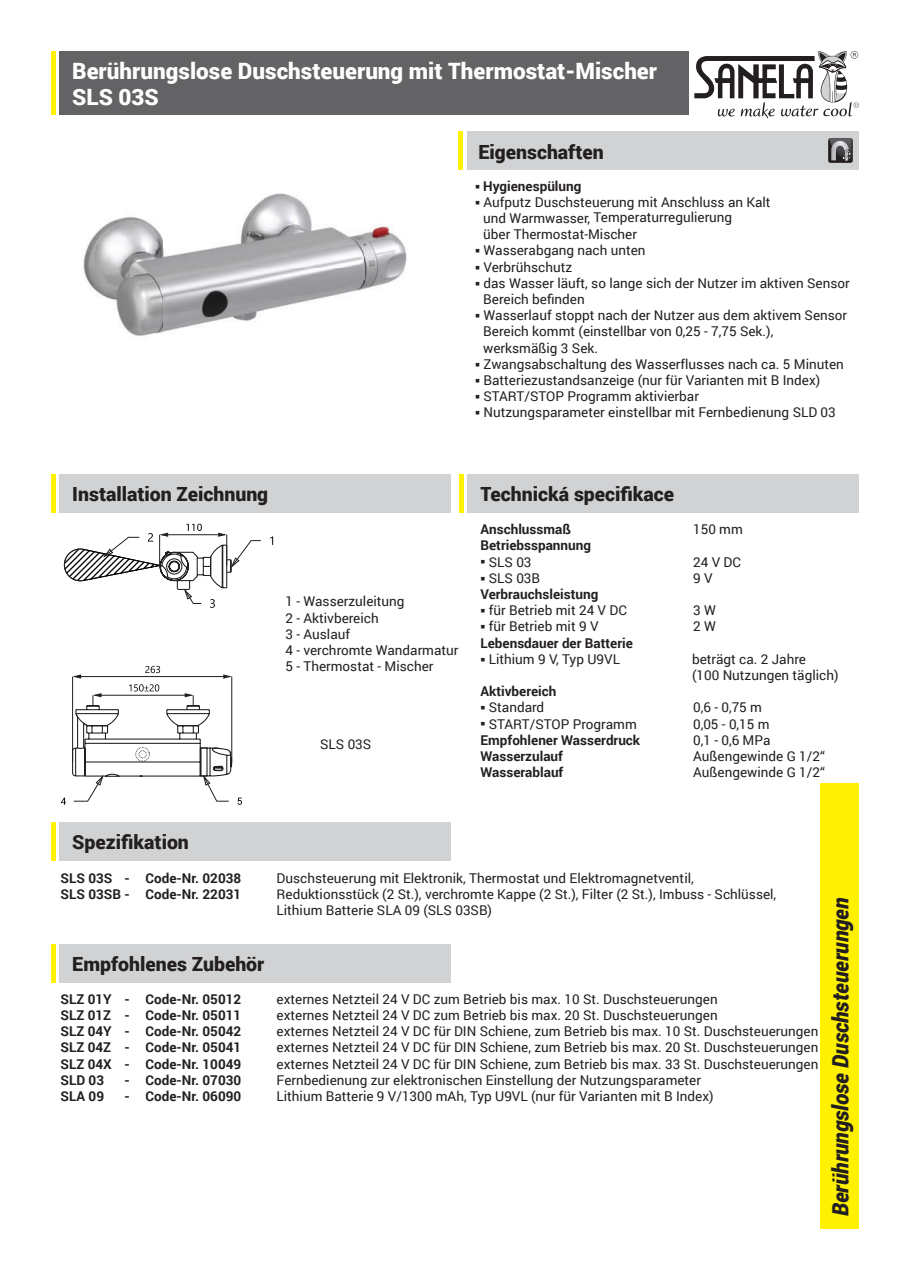
<style>
.page{position:relative;width:910px;height:1280px;background:#fff}
.page>*{position:absolute;margin:0;border:0;box-sizing:border-box;transform-origin:0 0}
.t1{font:900 22.5px/26.2px "Roboto";color:#fff}
.t2{font:italic 900 22.5px "Roboto";letter-spacing:-.005em;color:#231f20;scale:.95 1}
.t3{font:900 19.5px "Roboto";color:#231f20}
.t4{font:13.5px/16.2px "Roboto";color:#231f20}
.t5{font:700 13.5px "Roboto";color:#231f20}
</style>
<div class="page">
<img style="left:83px;top:193px;width:324px;height:143px">
<div style="left:60px;top:51px;width:629px;height:64px;background:#636366"></div>
<div style="left:468px;top:132px;width:391px;height:38px;background:#d1d2d4"></div>
<div style="left:60px;top:474px;width:391px;height:38px;background:#d1d2d4"></div>
<div style="left:821px;top:783px;width:38px;height:446px;background:#fff101"></div>
<svg style="left:694px;top:51px;width:165px;height:68px"></svg>
<hr style="left:51px;top:51px;width:4px;height:64px;background:#fff101">
<hr style="left:51px;top:474px;width:4px;height:38px;background:#fff101">
<div style="left:468px;top:474px;width:391px;height:38px;background:#d1d2d4"></div>
<hr style="left:459px;top:474px;width:4px;height:38px;background:#fff101">
<hr style="left:458px;top:132px;width:4px;height:38px;background:#fff101">
<div style="left:60px;top:823px;width:391px;height:38px;background:#d1d2d4"></div>
<hr style="left:51px;top:823px;width:4px;height:38px;background:#fff101">
<div style="left:60px;top:944px;width:391px;height:38px;background:#d1d2d4"></div>
<hr style="left:51px;top:944px;width:4px;height:38px;background:#fff101">
<svg style="left:828px;top:138px;width:25px;height:25px"></svg>
<svg style="left:829px;top:138px;width:23px;height:25px"></svg>
<svg style="left:270px;top:536px;width:3px;height:9px"></svg>
<svg style="left:64px;top:524px;width:197px;height:84px"></svg>
<svg style="left:61px;top:666px;width:171px;height:139px"></svg>
<svg style="left:238px;top:798px;width:4px;height:7px"></svg>
<h1 class="t1" style="left:72px;top:59px;width:586px">Berührungslose Duschsteuerung mit Thermostat-Mischer<br>SLS 03S</h1>
<h2 class="t3" style="left:478px;top:144px;width:127px">Eigenschaften</h2>
<p class="t5" style="left:475px;top:180px;width:108px">○ Hygienespülung</p>
<p class="t4" style="left:483px;top:195px;width:289px;line-height:15.1px;text-indent:-8px">○ Aufputz Duschsteuerung mit Anschluss an Kalt und Warmwasser, Temperaturregulierung</p>
<p class="t4" style="left:483px;top:227px;width:155px">über Thermostat-Mischer</p>
<p class="t4" style="left:475px;top:243px;width:172px">○ Wasserabgang nach unten</p>
<p class="t4" style="left:475px;top:260px;width:99px">○ Verbrühschutz</p>
<p class="t4" style="left:483px;top:276px;width:368px;text-indent:-8px">○ das Wasser läuft, so lange sich der Nutzer im aktiven Sensor<br>Bereich befinden</p>
<p class="t4" style="left:483px;top:308px;width:365px;text-indent:-8px">○ Wasserlauf stoppt nach der Nutzer aus dem aktivem Sensor<br>Bereich kommt (einstellbar von 0,25 - 7,75 Sek.), werksmäßig 3 Sek.</p>
<p class="t4" style="left:475px;top:355px;width:370px">○ Zwangsabschaltung des Wasserflusses nach ca. 5 Minuten</p>
<p class="t4" style="left:475px;top:373px;width:347px">○ Batteriezustandsanzeige (nur für Varianten mit B Index)</p>
<p class="t4" style="left:475px;top:389px;width:225px">○ START/STOP Programm aktivierbar</p>
<p class="t4" style="left:475px;top:405px;width:362px">○ Nutzungsparameter einstellbar mit Fernbedienung SLD 03</p>
<h2 class="t3" style="left:72px;top:486px;width:197px">Installation Zeichnung</h2>
<p class="t4" style="left:285px;top:594px;width:175px">1 - Wasserzuleitung<br>2 - Aktivbereich<br>3 - Auslauf<br>4 - verchromte Wandarmatur<br>5 - Thermostat - Mischer</p>
<p class="t4" style="left:320px;top:737px;width:53px">SLS 03S</p>
<h2 class="t3" style="left:480px;top:480px;width:195px">Technická specifikace</h2>
<p class="t5" style="left:480px;top:524px;width:92px">Anschlussmaß</p>
<p class="t4" style="left:693px;top:522px;width:51px">150 mm</p>
<p class="t5" style="left:480px;top:540px;width:112px">Betriebsspannung</p>
<p class="t4" style="left:480px;top:554px;width:53px">○ SLS 03</p>
<p class="t4" style="left:693px;top:554px;width:49px">24 V DC</p>
<p class="t4" style="left:480px;top:571px;width:61px">○ SLS 03B</p>
<p class="t4" style="left:693px;top:571px;width:21px">9 V</p>
<p class="t5" style="left:480px;top:588px;width:119px">Verbrauchsleistung</p>
<p class="t4" style="left:480px;top:603px;width:148px">○ für Betrieb mit 24 V DC</p>
<p class="t4" style="left:693px;top:603px;width:24px">3 W</p>
<p class="t4" style="left:480px;top:619px;width:120px">○ für Betrieb mit 9 V</p>
<p class="t4" style="left:693px;top:619px;width:24px">2 W</p>
<p class="t5" style="left:480px;top:637px;width:154px">Lebensdauer der Batterie</p>
<p class="t4" style="left:480px;top:652px;width:141px">○ Lithium 9 V, Typ U9VL</p>
<p class="t4" style="left:692px;top:652px;width:148px">beträgt ca. 2 Jahre<br>(100 Nutzungen täglich)</p>
<p class="t5" style="left:480px;top:686px;width:77px">Aktivbereich</p>
<p class="t4" style="left:480px;top:700px;width:65px">○ Standard</p>
<p class="t4" style="left:693px;top:700px;width:70px">0,6 - 0,75 m</p>
<p class="t4" style="left:480px;top:716px;width:158px">○ START/STOP Programm</p>
<p class="t4" style="left:693px;top:716px;width:78px">0,05 - 0,15 m</p>
<p class="t5" style="left:480px;top:734px;width:161px">Empfohlener Wasserdruck</p>
<p class="t4" style="left:693px;top:733px;width:79px">0,1 - 0,6 MPa</p>
<p class="t5" style="left:480px;top:750px;width:84px">Wasserzulauf</p>
<p class="t4" style="left:693px;top:749px;width:133px">Außengewinde G 1/2“</p>
<p class="t5" style="left:480px;top:767px;width:84px">Wasserablauf</p>
<p class="t4" style="left:693px;top:765px;width:133px">Außengewinde G 1/2“</p>
<h2 class="t3" style="left:72px;top:829px;width:118px">Spezifikation</h2>
<p class="t5" style="left:61px;top:872px;width:182px">SLS 03S - Code-Nr. 02038</p>
<p class="t4" style="left:277px;top:870px;width:419px">Duschsteuerung mit Elektronik, Thermostat und Elektromagnetventil,</p>
<p class="t5" style="left:61px;top:888px;width:182px">SLS 03SB - Code-Nr. 22031</p>
<p class="t4" style="left:277px;top:887px;width:501px">Reduktionsstück (2 St.), verchromte Kappe (2 St.), Filter (2 St.), Imbuss - Schlüssel,<br>Lithium Batterie SLA 09 (SLS 03SB)</p>
<h2 class="t3" style="left:72px;top:955px;width:194px">Empfohlenes Zubehör</h2>
<p class="t5" style="left:61px;top:993px;width:182px">SLZ 01Y - Code-Nr. 05012</p>
<p class="t4" style="left:277px;top:992px;width:443px">externes Netzteil 24 V DC zum Betrieb bis max. 10 St. Duschsteuerungen</p>
<p class="t5" style="left:61px;top:1009px;width:182px">SLZ 01Z - Code-Nr. 05011</p>
<p class="t4" style="left:277px;top:1008px;width:443px">externes Netzteil 24 V DC zum Betrieb bis max. 20 St. Duschsteuerungen</p>
<p class="t5" style="left:61px;top:1026px;width:182px">SLZ 04Y - Code-Nr. 05042</p>
<p class="t4" style="left:277px;top:1024px;width:543px">externes Netzteil 24 V DC für DIN Schiene, zum Betrieb bis max. 10 St. Duschsteuerungen</p>
<p class="t5" style="left:61px;top:1042px;width:182px">SLZ 04Z - Code-Nr. 05041</p>
<p class="t4" style="left:277px;top:1040px;width:543px">externes Netzteil 24 V DC für DIN Schiene, zum Betrieb bis max. 20 St. Duschsteuerungen</p>
<p class="t5" style="left:61px;top:1058px;width:182px">SLZ 04X - Code-Nr. 10049</p>
<p class="t4" style="left:277px;top:1056px;width:543px">externes Netzteil 24 V DC für DIN Schiene, zum Betrieb bis max. 33 St. Duschsteuerungen</p>
<p class="t5" style="left:61px;top:1074px;width:45px">SLD 03</p>
<p class="t5" style="left:124px;top:1074px;width:118px">- Code-Nr. 07030</p>
<p class="t4" style="left:277px;top:1073px;width:426px">Fernbedienung zur elektronischen Einstellung der Nutzungsparameter</p>
<p class="t5" style="left:61px;top:1090px;width:45px">SLA 09</p>
<p class="t5" style="left:124px;top:1090px;width:118px">- Code-Nr. 06090</p>
<p class="t4" style="left:277px;top:1089px;width:439px">Lithium Batterie 9 V/1300 mAh, Typ U9VL (nur für Varianten mit B Index)</p>
<h1 class="t2" style="left:831px;top:1216px;width:337px;rotate:-90deg">Berührungslose Duschsteuerungen</h1>
</div>
